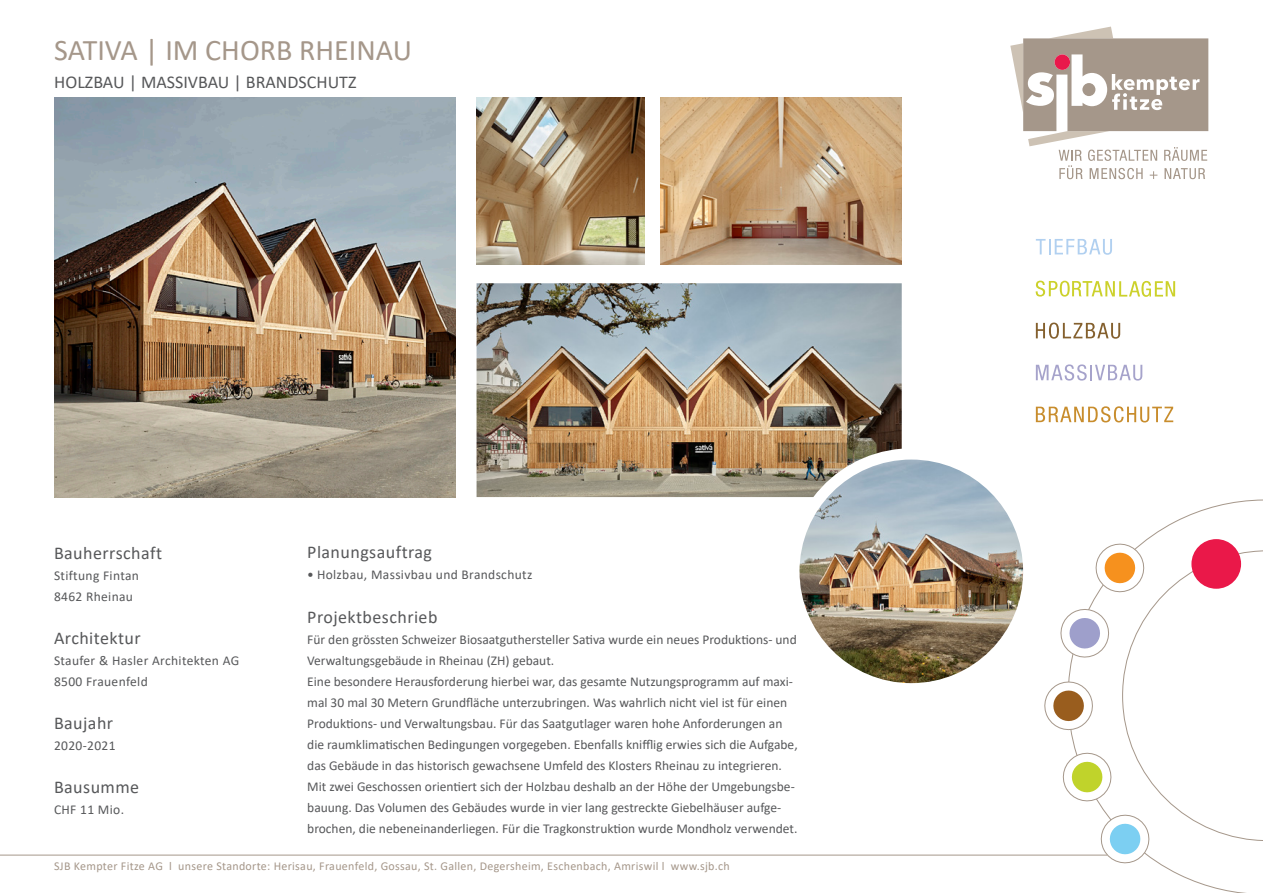
<style>
.page{position:relative;width:1263px;height:893px;background:#fff}
.page>*{position:absolute;margin:0;border:0;box-sizing:border-box;transform-origin:0 0}
.t1{font:30px "Calibri";color:#a5978a}
.t2{font:18px "Calibri";letter-spacing:.025em;color:#57585a}
.t3{font:18px "Calibri";color:#57585a}
.t4{font:13.5px/21px "Calibri";color:#57585a}
.t5{font:13.5px/21px "Calibri";letter-spacing:.025em;color:#57585a}
.t6{font:12px "Calibri";letter-spacing:.025em;color:#a5978a}
</style>
<div class="page">
<svg style="left:1010px;top:27px;width:198px;height:152px"></svg>
<div style="left:1054px;top:54px;width:16px;height:16px;background:#e9184b;border-radius:50%"></div>
<svg style="left:1147px;top:499px;width:116px;height:394px"></svg>
<svg style="left:1041px;top:539px;width:222px;height:328px"></svg>
<hr style="left:0;top:855px;width:1107px;height:1px;background:#a5978a">
<svg style="left:1036px;top:239px;width:76px;height:16px"></svg>
<svg style="left:1036px;top:323px;width:84px;height:16px"></svg>
<svg style="left:1036px;top:364px;width:106px;height:17px"></svg>
<svg style="left:1036px;top:406px;width:137px;height:16px"></svg>
<svg style="left:1036px;top:281px;width:139px;height:16px"></svg>
<img style="left:477px;top:98px;width:167px;height:167px">
<img style="left:660px;top:98px;width:242px;height:167px">
<img style="left:799px;top:460px;width:224px;height:223px;border-radius:112px">
<img style="left:54px;top:98px;width:401px;height:399px">
<img style="left:477px;top:283px;width:425px;height:214px">
<h1 class="t1" style="left:54px;top:29px;width:359px">SATIVA | IM CHORB RHEINAU</h1>
<h2 class="t3" style="left:54px;top:70px;width:304px">HOLZBAU | MASSIVBAU | BRANDSCHUTZ</h2>
<h2 class="t2" style="left:54px;top:540px;width:110px">Bauherrschaft</h2>
<p class="t5" style="left:54px;top:564px;width:86px">Stiftung Fintan<br>8462 Rheinau</p>
<h2 class="t2" style="left:54px;top:625px;width:88px">Architektur</h2>
<p class="t5" style="left:54px;top:650px;width:187px">Staufer &amp; Hasler Architekten AG<br>8500 Frauenfeld</p>
<h2 class="t2" style="left:54px;top:711px;width:61px">Baujahr</h2>
<p class="t5" style="left:54px;top:735px;width:63px">2020-2021</p>
<h2 class="t2" style="left:54px;top:774px;width:87px">Bausumme</h2>
<p class="t4" style="left:54px;top:798px;width:72px">CHF 11 Mio.</p>
<h2 class="t2" style="left:307px;top:539px;width:126px">Planungsauftrag</h2>
<p class="t5" style="left:307px;top:564px;width:227px">• Holzbau, Massivbau und Brandschutz</p>
<h2 class="t2" style="left:307px;top:604px;width:132px">Projektbeschrieb</h2>
<p class="t4" style="left:307px;top:628px;width:492px">Für den grössten Schweizer Biosaatguthersteller Sativa wurde ein neues Produktions- und Verwaltungsgebäude in Rheinau (ZH) gebaut.<br>Eine besondere Herausforderung hierbei war, das gesamte Nutzungsprogramm auf maxi&shy;mal 30 mal 30 Metern Grundfläche unterzubringen. Was wahrlich nicht viel ist für einen Produktions- und Verwaltungsbau. Für das Saatgutlager waren hohe Anforderungen an die raumklimatischen Bedingungen vorgegeben. Ebenfalls knifflig erwies sich die Aufgabe, das Gebäude in das historisch gewachsene Umfeld des Klosters Rheinau zu integrieren.<br>Mit zwei Geschossen orientiert sich der Holzbau deshalb an der Höhe der Umgebungsbe&shy;bauung. Das Volumen des Gebäudes wurde in vier lang gestreckte Giebelhäuser aufge&shy;brochen, die nebeneinanderliegen. Für die Tragkonstruktion wurde Mondholz verwendet.</p>
<p class="t6" style="left:54px;top:857px;width:677px">SJB Kempter Fitze AG l unsere Standorte: Herisau, Frauenfeld, Gossau, St. Gallen, Degersheim, Eschenbach, Amriswil l www.sjb.ch</p>
</div>
